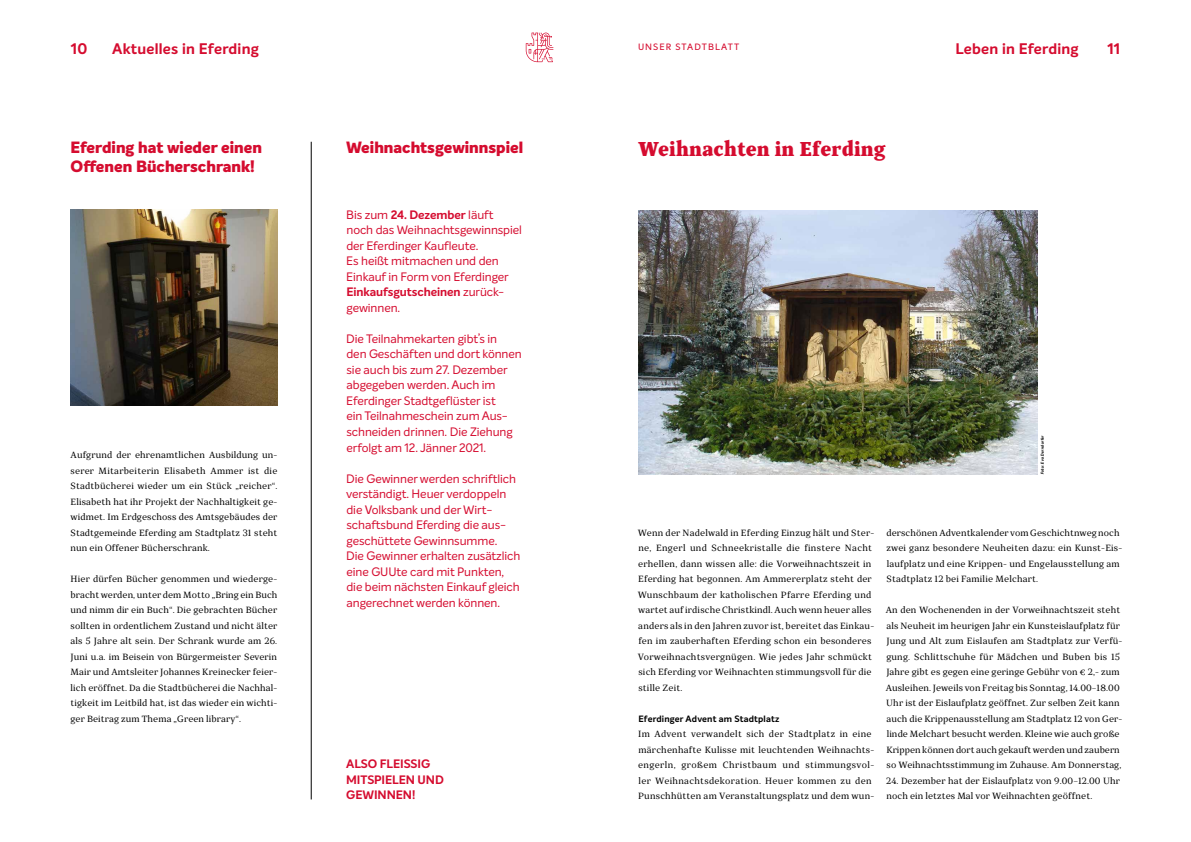
<style>
.page{position:relative;width:1191px;height:842px;background:#fff}
.page>*{position:absolute;margin:0;border:0;box-sizing:border-box;transform-origin:0 0}
.t1{font:900 20px "TT Bells";color:#d50c2f}
.t2{font:800 16px/19px "Intelo Alt";color:#d50c2f}
.t3{font:700 15px "Intelo Alt";letter-spacing:.015em;color:#d50c2f}
.t4{font:12px/15.5px "Intelo Alt";letter-spacing:-.005em;color:#d50c2f}
.t5{font:700 12px/15.5px "Intelo Alt";letter-spacing:-.005em;color:#d50c2f}
.t6{font:9px/15.5px "TT Bells";letter-spacing:.02em;color:#000}
.t7{font:700 9px "Intelo Alt";letter-spacing:.02em;color:#000}
.t8{font:500 9px "Intelo Alt";letter-spacing:.12em;color:#d50c2f}
.t9{font:italic 700 4px "Intelo Alt";color:#000}
.s1{font-weight:700}
</style>
<div class="page">
<img style="left:638px;top:210px;width:399px;height:264px">
<img style="left:71px;top:210px;width:206px;height:195px">
<hr style="left:311px;top:142px;width:1px;height:657px;background:#000">
<svg style="left:526px;top:33px;width:27px;height:29px"></svg>
<h3 class="t3" style="left:71px;top:40px;width:18px">10</h3>
<h3 class="t3" style="left:112px;top:40px;width:148px">Aktuelles in Eferding</h3>
<p class="t8" style="left:638px;top:41px;width:103px">UNSER STADTBLATT</p>
<h3 class="t3" style="left:955px;top:40px;width:125px">Leben in Eferding</h3>
<h3 class="t3" style="left:1107px;top:40px;width:14px">11</h3>
<h2 class="t2" style="left:71px;top:139px;width:193px">Eferding hat wieder einen<br>Offenen Bücherschrank!</h2>
<p class="t6" style="left:71px;top:447px;width:208px;text-align:justify">Aufgrund der ehrenamtlichen Ausbildung un&shy;serer Mitarbeiterin Elisabeth Ammer ist die Stadtbücherei wieder um ein Stück „reicher“.<br>Elisabeth hat ihr Projekt der Nachhaltigkeit ge&shy;widmet. Im Erdgeschoss des Amtsgebäudes der Stadtgemeinde Eferding am Stadtplatz 31 steht nun ein Offener Bücherschrank.</p>
<p class="t6" style="left:71px;top:571px;width:208px;text-align:justify">Hier dürfen Bücher genommen und wiederge&shy;bracht werden, unter dem Motto „Bring ein Buch und nimm dir ein Buch“. Die gebrachten Bücher sollten in ordentlichem Zustand und nicht älter als 5 Jahre alt sein. Der Schrank wurde am 26.<br>Juni u.a. im Beisein von Bürgermeister Severin Mair und Amtsleiter Johannes Kreinecker feier&shy;lich eröffnet. Da die Stadtbücherei die Nachhal&shy;tigkeit im Leitbild hat, ist das wieder ein wichti&shy;ger Beitrag zum Thema „Green library“.</p>
<h2 class="t2" style="left:346px;top:139px;width:178px">Weihnachtsgewinnspiel</h2>
<h3 class="t4" style="left:346px;top:207px;width:177px">Bis zum <span class="s1">24. Dezember</span> läuft noch das Weihnachtsgewinnspiel der Eferdinger Kaufleute.<br>Es heißt mitmachen und den<br>Einkauf in Form von Eferdinger<br><span class="s1">Einkaufsgutscheinen</span> zurück&shy;gewinnen.</h3>
<p class="t4" style="left:346px;top:331px;width:177px">Die Teilnahmekarten gibt’s in<br>den Geschäften und dort können sie auch bis zum 27. Dezember abgegeben werden. Auch im<br>Eferdinger Stadtgeflüster ist<br>ein Teilnahmeschein zum Aus&shy;schneiden drinnen. Die Ziehung erfolgt am 12. Jänner 2021.</p>
<p class="t4" style="left:346px;top:470px;width:176px">Die Gewinner werden schriftlich verständigt. Heuer verdoppeln die Volksbank und der Wirt&shy;schaftsbund Eferding die aus&shy;geschüttete Gewinnsumme.<br>Die Gewinner erhalten zusätzlich eine GUUte card mit Punkten, die beim nächsten Einkauf gleich angerechnet werden können.</p>
<h3 class="t5" style="left:346px;top:757px;width:99px">ALSO FLEISSIG<br>MITSPIELEN UND<br>GEWINNEN!</h3>
<h1 class="t1" style="left:638px;top:136px;width:249px">Weihnachten in Eferding</h1>
<p class="t9" style="left:1039px;top:474px;width:41px;rotate:-90deg">Foto: Eva Derndorfer</p>
<p class="t6" style="left:637px;top:525px;width:238px">Wenn der Nadelwald in Eferding Einzug hält und Ster&shy;ne, Engerl und Schneekristalle die finstere Nacht erhellen, dann wissen alle: die Vorweihnachtszeit in Eferding hat begonnen. Am Ammererplatz steht der Wunschbaum der katholischen Pfarre Eferding und wartet auf irdische Christkindl. Auch wenn heuer alles anders als in den Jahren zuvor ist, bereitet das Einkau&shy;fen im zauberhaften Eferding schon ein besonderes Vorweihnachtsvergnügen. Wie jedes Jahr schmückt sich Eferding vor Weihnachten stimmungsvoll für die stille Zeit.</p>
<p class="t7" style="left:638px;top:713px;width:142px">Eferdinger Advent am Stadtplatz</p>
<p class="t6" style="left:638px;top:726px;width:238px">Im Advent verwandelt sich der Stadtplatz in eine märchenhafte Kulisse mit leuchtenden Weihnachts&shy;engerln, großem Christbaum und stimmungsvol&shy;ler Weihnachtsdekoration. Heuer kommen zu den Punschhütten am Veranstaltungsplatz und dem wun-</p>
<p class="t6" style="left:886px;top:525px;width:237px">derschönen Adventkalender vom Geschichtnweg noch zwei ganz besondere Neuheiten dazu: ein Kunst-Eis&shy;laufplatz und eine Krippen- und Engelausstellung am Stadtplatz 12 bei Familie Melchart.</p>
<p class="t6" style="left:885px;top:602px;width:238px">An den Wochenenden in der Vorweihnachtszeit steht als Neuheit im heurigen Jahr ein Kunsteislaufplatz für Jung und Alt zum Eislaufen am Stadtplatz zur Verfü&shy;gung. Schlittschuhe für Mädchen und Buben bis 15<br>Jahre gibt es gegen eine geringe Gebühr von € 2,- zum Ausleihen. Jeweils von Freitag bis Sonntag, 14.00–18.00<br>Uhr ist der Eislaufplatz geöffnet. Zur selben Zeit kann auch die Krippenausstellung am Stadtplatz 12 von Ger&shy;linde Melchart besucht werden. Kleine wie auch große Krippen können dort auch gekauft werden und zaubern so Weihnachtsstimmung im Zuhause. Am Donnerstag,</p>
<p class="t6" style="left:886px;top:773px;width:235px">24. Dezember hat der Eislaufplatz von 9.00–12.00 Uhr noch ein letztes Mal vor Weihnachten geöffnet.</p>
</div>
